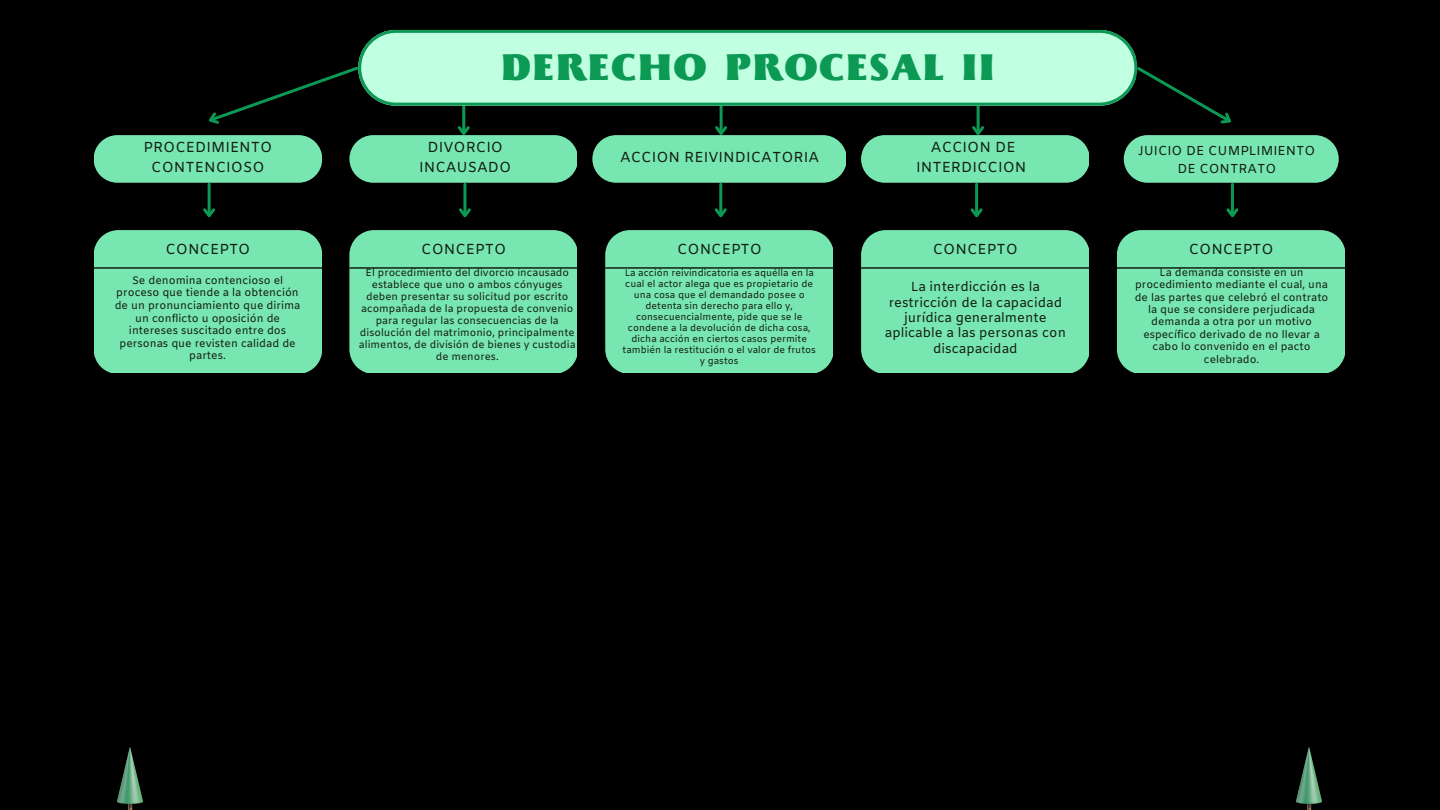
<style>
.page{position:relative;width:1440px;height:810px;background:#000}
.page>*{position:absolute;margin:0;border:0;box-sizing:border-box;transform-origin:0 0}
.t1{font:900 37.2px "Beatrix Antiqua";letter-spacing:.035em;color:#0b9954}
.t2{font:14.5px/20.2px "Amiko";color:#121e13;text-align:center}
.t3{font:13.1px/15.3px "Amiko";color:#121e13;text-align:center}
.t4{font:13px/18px "Amiko";color:#121e13;text-align:center}
.t5{font:10.8px/12.6px "Amiko";color:#121e13;text-align:center}
.t6{font:10.7px/12.4px "Amiko";color:#121e13;text-align:center}
.t7{font:10.3px/11.9px "Amiko";color:#121e13;text-align:center}
.t8{font:9.5px/11px "Amiko";color:#121e13;text-align:center}
</style>
<div class="page">
<svg style="left:209px;top:66px;width:149px;height:58px"></svg>
<svg style="left:1137px;top:64px;width:94px;height:60px"></svg>
<hr style="left:462px;top:104px;width:3px;height:29px;background:#0b9954">
<svg style="left:457px;top:123px;width:13px;height:12px"></svg>
<hr style="left:720px;top:104px;width:3px;height:29px;background:#0b9954">
<hr style="left:977px;top:104px;width:3px;height:29px;background:#0b9954">
<svg style="left:972px;top:123px;width:12px;height:12px"></svg>
<div style="left:94px;top:135px;width:227px;height:48px;background:#78e6b1;border-radius:24px"></div>
<div style="left:349px;top:135px;width:228px;height:48px;background:#78e6b1;border-radius:24px"></div>
<hr style="left:208px;top:184px;width:3px;height:31px;background:#0b9954">
<svg style="left:203px;top:206px;width:12px;height:12px"></svg>
<hr style="left:463px;top:184px;width:3px;height:31px;background:#0b9954">
<svg style="left:459px;top:206px;width:12px;height:12px"></svg>
<div style="left:94px;top:230px;width:227px;height:143px;background:#78e6b1"></div>
<div style="left:349px;top:230px;width:228px;height:143px;background:#78e6b1"></div>
<hr style="left:94px;top:267px;width:228px;height:2px;background:#121e13">
<hr style="left:349px;top:267px;width:229px;height:2px;background:#121e13">
<svg style="left:358px;top:30px;width:779px;height:76px;background:#aef1d0"></svg>
<svg style="left:592px;top:123px;width:254px;height:60px"></svg>
<hr style="left:719px;top:184px;width:3px;height:31px;background:#0b9954">
<svg style="left:714px;top:206px;width:13px;height:12px"></svg>
<div style="left:605px;top:230px;width:228px;height:143px;background:#78e6b1"></div>
<hr style="left:605px;top:267px;width:229px;height:2px;background:#121e13">
<div style="left:861px;top:135px;width:228px;height:48px;background:#78e6b1;border-radius:24px"></div>
<hr style="left:975px;top:184px;width:3px;height:31px;background:#0b9954">
<svg style="left:970px;top:206px;width:13px;height:12px"></svg>
<div style="left:861px;top:230px;width:228px;height:143px;background:#78e6b1"></div>
<hr style="left:861px;top:267px;width:229px;height:2px;background:#121e13">
<div style="left:1124px;top:135px;width:215px;height:48px;background:#78e6b1;border-radius:24px"></div>
<hr style="left:1231px;top:184px;width:3px;height:31px;background:#0b9954">
<svg style="left:1226px;top:208px;width:13px;height:10px"></svg>
<div style="left:1117px;top:230px;width:228px;height:143px;background:#78e6b1"></div>
<hr style="left:1117px;top:267px;width:229px;height:2px;background:#121e13">
<img style="left:1297px;top:748px;width:25px;height:62px">
<img style="left:117px;top:748px;width:25px;height:62px">
<h1 class="t1" style="left:501px;top:44px;width:496px">DERECHO PROCESAL II</h1>
<h2 class="t2" style="left:143px;top:138px;width:130px">PROCEDIMIENTO<br>CONTENCIOSO</h2>
<h2 class="t2" style="left:419px;top:138px;width:94px">DIVORCIO<br>INCAUSADO</h2>
<h2 class="t2" style="left:620px;top:148px;width:200px">ACCION REIVINDICATORIA</h2>
<h2 class="t2" style="left:916px;top:138px;width:112px">ACCION DE<br>INTERDICCION</h2>
<h3 class="t4" style="left:1138px;top:142px;width:179px">JUICIO DE CUMPLIMIENTO<br>DE CONTRATO</h3>
<h2 class="t2" style="left:165px;top:241px;width:87px">CONCEPTO</h2>
<h2 class="t2" style="left:421px;top:241px;width:87px">CONCEPTO</h2>
<h2 class="t2" style="left:677px;top:241px;width:87px">CONCEPTO</h2>
<h2 class="t2" style="left:933px;top:241px;width:87px">CONCEPTO</h2>
<h2 class="t2" style="left:1189px;top:241px;width:87px">CONCEPTO</h2>
<p class="t5" style="left:115px;top:275px;width:187px">Se denomina contencioso el proceso que tiende a la obtención de un pronunciamiento que dirima un conflicto u oposición de intereses suscitado entre dos personas que revisten calidad de partes.</p>
<p class="t7" style="left:359px;top:268px;width:218px">El procedimiento del divorcio incausado establece que uno o ambos cónyuges deben presentar su solicitud por escrito acompañada de la propuesta de convenio para regular las consecuencias de la disolución del matrimonio, principalmente alimentos, de división de bienes y custodia de menores.</p>
<p class="t8" style="left:623px;top:268px;width:195px">La acción reivindicatoria es aquélla en la cual el actor alega que es propietario de una cosa que el demandado posee o detenta sin derecho para ello y, consecuencialmente, pide que se le condene a la devolución de dicha cosa, dicha acción en ciertos casos permite también la restitución o el valor de frutos y gastos</p>
<h3 class="t3" style="left:885px;top:280px;width:183px">La interdicción es la restricción de la capacidad jurídica generalmente aplicable a las personas con discapacidad</h3>
<p class="t6" style="left:1135px;top:267px;width:195px">La demanda consiste en un procedimiento mediante el cual, una de las partes que celebró el contrato la que se considere perjudicada demanda a otra por un motivo específico derivado de no llevar a cabo lo convenido en el pacto celebrado.</p>
</div>
